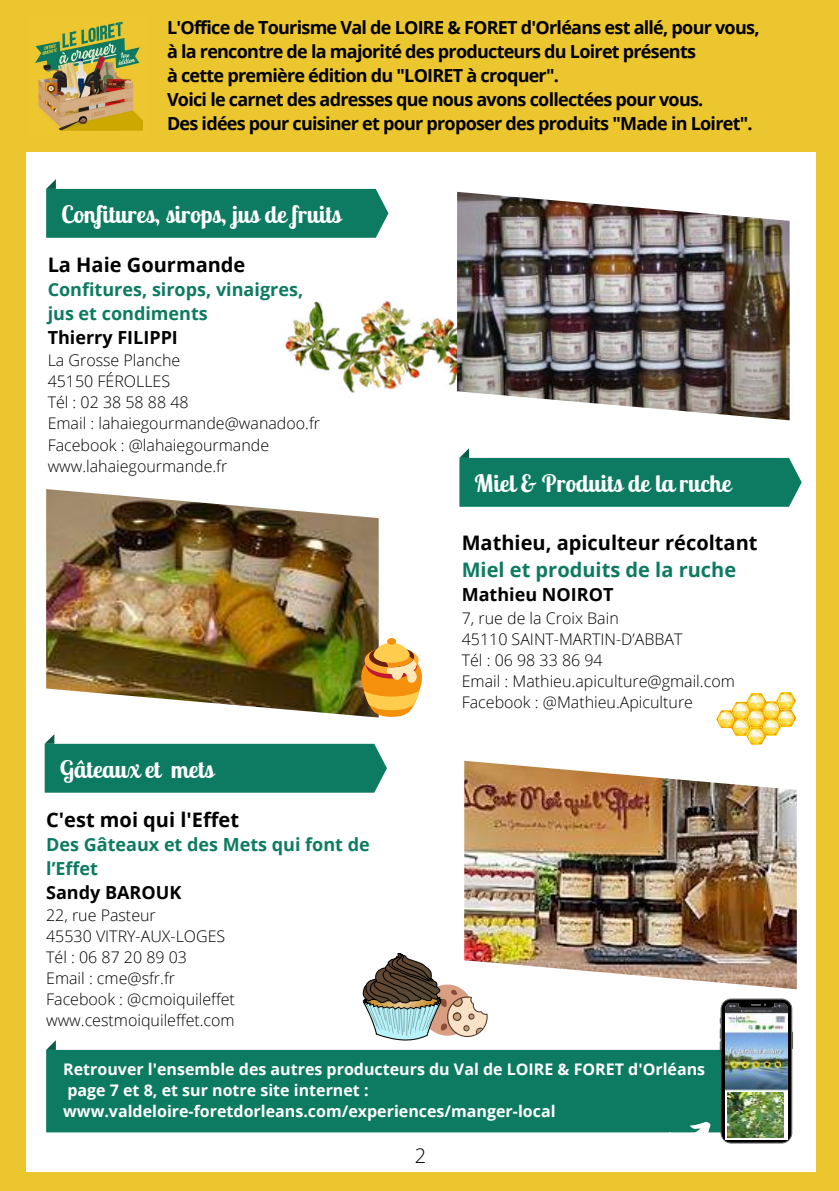
<style>
.page{position:relative;width:839px;height:1191px;background:#fff}
.page>*{position:absolute;margin:0;border:0;box-sizing:border-box;transform-origin:0 0}
.t1{font:700 24px "Lobster Two";color:#fff}
.t2{font:700 20px "Open Sans";color:#000}
.t3{font:700 20px "Open Sans";color:#0d7b62}
.t4{font:300 20px "Open Sans";color:#000}
.t5{font:700 18px/24px "Open Sans";letter-spacing:-.04em;color:#000}
.t6{font:700 18px/24px "Open Sans";color:#0d7b62}
.t7{font:700 18px "Open Sans";color:#000}
.t8{font:300 16px/21px "Open Sans";color:#000}
.t9{font:700 16px/21px "Open Sans";color:#fff}
</style>
<div class="page">
<div style="left:0;top:0;width:838px;height:1191px;background:#ebc62e"></div>
<div style="left:26px;top:153px;width:789px;height:1019px;background:#fff"></div>
<img style="left:35px;top:21px;width:108px;height:110px">
<svg style="left:46px;top:179px;width:342px;height:59px"></svg>
<svg style="left:45px;top:734px;width:342px;height:59px"></svg>
<img style="left:46px;top:489px;width:332px;height:229px">
<svg style="left:358px;top:638px;width:65px;height:79px;background:#daa34f"></svg>
<svg style="left:716px;top:692px;width:80px;height:53px"></svg>
<img style="left:285px;top:301px;width:172px;height:92px">
<img style="left:457px;top:192px;width:332px;height:228px">
<img style="left:464px;top:761px;width:332px;height:228px">
<svg style="left:459px;top:448px;width:342px;height:59px"></svg>
<svg style="left:363px;top:953px;width:124px;height:88px"></svg>
<svg style="left:46px;top:1040px;width:10px;height:10px"></svg>
<div style="left:46px;top:1050px;width:673px;height:82px;background:#0d7b62"></div>
<img style="left:719px;top:999px;width:74px;height:145px">
<svg style="left:725px;top:1093px;width:63px;height:47px"></svg>
<img style="left:728px;top:1092px;width:55px;height:45px">
<svg style="left:668px;top:1121px;width:45px;height:12px"></svg>
<p class="t5" style="left:167px;top:15px;width:594px">L'Office de Tourisme Val de LOIRE &amp; FORET d'Orléans est allé, pour vous, à la rencontre de la majorité des producteurs du Loiret présents<br>à cette première édition du "LOIRET à croquer".<br>Voici le carnet des adresses que nous avons collectées pour vous.<br>Des idées pour cuisiner et pour proposer des produits "Made in Loiret".</p>
<h1 class="t1" style="left:61px;top:199px;width:281px">Confitures, sirops, jus de fruits</h1>
<p class="t2" style="left:48px;top:250px;width:199px">La Haie Gourmande</p>
<p class="t6" style="left:48px;top:277px;width:257px">Confitures, sirops, vinaigres, jus et condiments</p>
<p class="t7" style="left:48px;top:325px;width:132px">Thierry FILIPPI</p>
<p class="t8" style="left:48px;top:350px;width:274px">La Grosse Planche<br>45150 FÉROLLES<br>Tél : 02 38 58 88 48<br>Email : lahaiegourmande@wanadoo.fr<br>Facebook : @lahaiegourmande www.lahaiegourmande.fr</p>
<h1 class="t1" style="left:60px;top:754px;width:155px">Gâteaux et mets</h1>
<p class="t2" style="left:46px;top:805px;width:194px">C'est moi qui l'Effet</p>
<p class="t6" style="left:46px;top:832px;width:325px">Des Gâteaux et des Mets qui font de l’Effet</p>
<p class="t7" style="left:46px;top:880px;width:137px">Sandy BAROUK</p>
<p class="t8" style="left:46px;top:905px;width:190px">22, rue Pasteur<br>45530 VITRY-AUX-LOGES<br>Tél : 06 87 20 89 03<br>Email : cme@sfr.fr<br>Facebook : @cmoiquileffet www.cestmoiquileffet.com</p>
<h1 class="t1" style="left:474px;top:468px;width:258px">Miel &amp; Produits de la ruche</h1>
<p class="t2" style="left:462px;top:529px;width:297px">Mathieu, apiculteur récoltant</p>
<p class="t3" style="left:462px;top:556px;width:276px">Miel et produits de la ruche</p>
<p class="t7" style="left:462px;top:582px;width:153px">Mathieu NOIROT</p>
<p class="t8" style="left:462px;top:607px;width:274px">7, rue de la Croix Bain<br>45110 SAINT-MARTIN-D’ABBAT<br>Tél : 06 98 33 86 94<br>Email : Mathieu.apiculture@gmail.com<br>Facebook : @Mathieu.Apiculture</p>
<p class="t9" style="left:63px;top:1059px;width:643px">Retrouver l'ensemble des autres producteurs du Val de LOIRE &amp; FORET d'Orléans page 7 et 8, et sur notre site internet : www.valdeloire-foretdorleans.com/experiences/manger-local</p>
<p class="t4" style="left:414px;top:1141px;width:13px">2</p>
</div>
